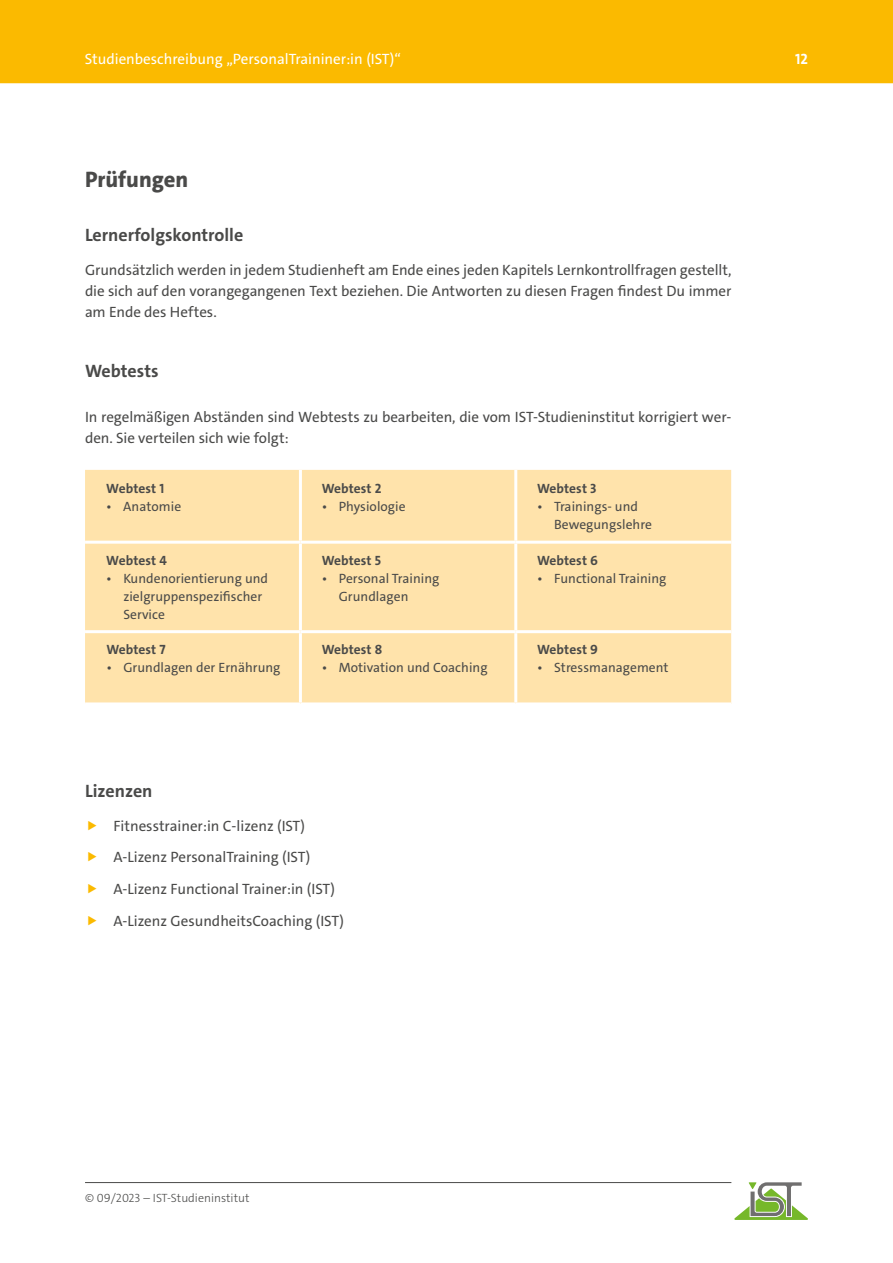
<style>
.page{position:relative;width:893px;height:1263px;background:#fff}
.page>*{position:absolute;margin:0;border:0;box-sizing:border-box;transform-origin:0 0}
.t1{font:800 22.5px "The Sans C4 s";color:#4a4a49}
.t2{font:700 18px "The Sans C4 s";color:#4a4a49}
.t3{font:15px/21px "The Sans C4 s";color:#4a4a49}
.t4{font:15px "The Sans C4 s";color:#fff}
.t5{font:700 15px "The Sans C4 s";color:#fff}
.t6{font:13.5px/18px "The Sans C4 s";letter-spacing:.005em;color:#4a4a49}
.t7{font:700 13.5px "The Sans C4 s";letter-spacing:.005em;color:#4a4a49}
.t8{font:300 12px "The Sans C4 s";color:#4a4a49}
</style>
<div class="page">
<hr style="left:85px;top:1182px;width:646px;height:1px;background:#4a4a49">
<svg style="left:734px;top:1182px;width:74px;height:38px"></svg>
<div style="left:0;top:0;width:893px;height:83px;background:#fbba00"></div>
<div style="left:85px;top:470px;width:646px;height:160px;background:#ffe3ab"></div>
<div style="left:85px;top:633px;width:646px;height:69px;background:#ffe3ab"></div>
<hr style="left:299px;top:470px;width:3px;height:71px;background:#fff">
<hr style="left:514px;top:470px;width:3px;height:71px;background:#fff">
<hr style="left:85px;top:541px;width:215px;height:3px;background:#fff">
<hr style="left:300px;top:541px;width:216px;height:3px;background:#fff">
<hr style="left:299px;top:544px;width:3px;height:86px;background:#fff">
<hr style="left:516px;top:541px;width:215px;height:3px;background:#fff">
<hr style="left:514px;top:544px;width:3px;height:86px;background:#fff">
<hr style="left:299px;top:633px;width:3px;height:69px;background:#fff">
<hr style="left:514px;top:633px;width:3px;height:69px;background:#fff">
<p class="t4" style="left:85px;top:49px;width:318px">Studienbeschreibung „PersonalTraininer:in (IST)“</p>
<p class="t5" style="left:795px;top:49px;width:14px">12</p>
<h1 class="t1" style="left:85px;top:165px;width:105px">Prüfungen</h1>
<p class="t2" style="left:85px;top:223px;width:160px">Lernerfolgskontrolle</p>
<p class="t3" style="left:85px;top:259px;width:648px;text-align:justify">Grundsätzlich werden in jedem Studienheft am Ende eines jeden Kapitels Lernkontrollfragen gestellt, die sich auf den vorangegangenen Text beziehen. Die Antworten zu diesen Fragen findest Du immer am Ende des Heftes.</p>
<p class="t2" style="left:85px;top:359px;width:75px">Webtests</p>
<p class="t3" style="left:85px;top:406px;width:648px">In regelmäßigen Abständen sind Webtests zu bearbeiten, die vom IST-Studieninstitut korrigiert wer&shy;den. Sie verteilen sich wie folgt:</p>
<p class="t7" style="left:106px;top:479px;width:59px">Webtest 1</p>
<p class="t6" style="left:106px;top:497px;width:76px">• Anatomie</p>
<p class="t7" style="left:322px;top:479px;width:61px">Webtest 2</p>
<p class="t6" style="left:322px;top:497px;width:85px">• Physiologie</p>
<p class="t7" style="left:537px;top:479px;width:61px">Webtest 3</p>
<p class="t6" style="left:554px;top:497px;width:99px;text-indent:-17px">• Trainings- und<br>Bewegungslehre</p>
<p class="t7" style="left:106px;top:552px;width:62px">Webtest 4</p>
<p class="t6" style="left:123px;top:569px;width:146px;text-indent:-17px">• Kundenorientierung und zielgruppenspezifischer<br>Service</p>
<p class="t7" style="left:106px;top:641px;width:61px">Webtest 7</p>
<p class="t6" style="left:106px;top:659px;width:176px">• Grundlagen der Ernährung</p>
<p class="t7" style="left:322px;top:552px;width:61px">Webtest 5</p>
<p class="t6" style="left:339px;top:569px;width:102px;text-indent:-17px">• Personal Training<br>Grundlagen</p>
<p class="t7" style="left:322px;top:641px;width:62px">Webtest 8</p>
<p class="t6" style="left:322px;top:659px;width:167px">• Motivation und Coaching</p>
<p class="t2" style="left:85px;top:779px;width:69px">Lizenzen</p>
<p class="t3" style="left:114px;top:810px;width:232px;line-height:31.7px">Fitnesstrainer:in C-lizenz (IST)<br>A-Lizenz PersonalTraining (IST)<br>A-Lizenz Functional Trainer:in (IST)<br>A-Lizenz GesundheitsCoaching (IST)</p>
<p class="t7" style="left:537px;top:552px;width:62px">Webtest 6</p>
<p class="t6" style="left:537px;top:569px;width:131px">• Functional Training</p>
<p class="t7" style="left:537px;top:641px;width:62px">Webtest 9</p>
<p class="t6" style="left:537px;top:659px;width:133px">• Stressmanagement</p>
<p class="t8" style="left:85px;top:1190px;width:166px">© 09/2023 – IST-Studieninstitut</p>
</div>
